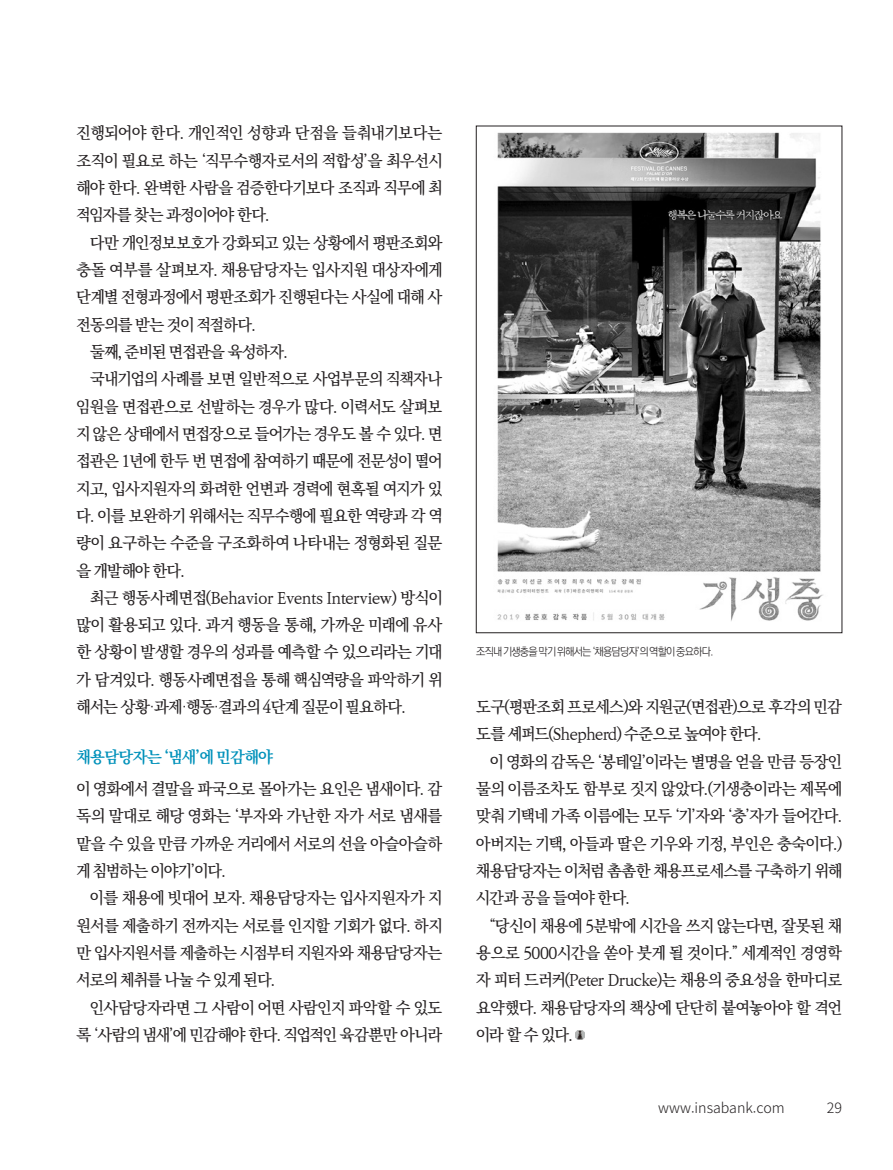
<style>
.page{position:relative;width:893px;height:1170px;background:#fff}
.page>*{position:absolute;margin:0;border:0;box-sizing:border-box;transform-origin:0 0}
.t1{font:500 16.2px/27.3px "Ko Pub Batang";letter-spacing:-.04em;color:#231f20;text-align:justify}
.t2{font:700 16.2px "Ko Pub Batang";letter-spacing:-.035em;color:#0091ba}
.t3{font:300 14.25px "Noto Sans CJ Kkr";color:#231f20}
.t4{font:300 10.95px "Ko Pub Dotum";letter-spacing:-.065em;color:#231f20}
.s1{font-family:"Ko Pub Dotum";font-weight:300}
</style>
<div class="page">
<svg style="left:575px;top:1030px;width:9px;height:9px"></svg>
<img style="left:497px;top:132px;width:326px;height:489px">
<p class="t1" style="left:76px;top:120px;width:368px">진행되어야 한다. 개인적인 성향과 단점을 들춰내기보다는 조직이 필요로 하는 ‘직무수행자로서의 적합성’을 최우선시 해야 한다. 완벽한 사람을 검증한다기보다 조직과 직무에 최 적임자를 찾는 과정이어야 한다.</p>
<p class="t1" style="left:76px;top:230px;width:368px;text-indent:14px">다만 개인정보보호가 강화되고 있는 상황에서 평판조회와 충돌 여부를 살펴보자. 채용담당자는 입사지원 대상자에게 단계별 전형과정에서 평판조회가 진행된다는 사실에 대해 사 전동의를 받는 것이 적절하다.</p>
<p class="t1" style="left:90px;top:339px;width:200px">둘째, 준비된 면접관을 육성하자.</p>
<p class="t1" style="left:76px;top:366px;width:369px;text-indent:14px">국내기업의 사례를 보면 일반적으로 사업부문의 직책자나 임원을 면접관으로 선발하는 경우가 많다. 이력서도 살펴보 지 않은 상태에서 면접장으로 들어가는 경우도 볼 수 있다. 면 접관은 1년에 한두 번 면접에 참여하기 때문에 전문성이 떨어 지고, 입사지원자의 화려한 언변과 경력에 현혹될 여지가 있 다. 이를 보완하기 위해서는 직무수행에 필요한 역량과 각 역 량이 요구하는 수준을 구조화하여 나타내는 정형화된 질문 을 개발해야 한다.</p>
<p class="t1" style="left:76px;top:584px;width:368px;text-indent:14px">최근 행동사례면접(Behavior Events Interview) 방식이 많이 활용되고 있다. 과거 행동을 통해, 가까운 미래에 유사 한 상황이 발생할 경우의 성과를 예측할 수 있으리라는 기대 가 담겨있다. 행동사례면접을 통해 핵심역량을 파악하기 위 해서는 상황<span class="s1">·</span>과제<span class="s1">·</span>행동<span class="s1">·</span>결과의 4단계 질문이 필요하다.</p>
<p class="t2" style="left:76px;top:749px;width:198px">채용담당자는 ‘냄새’에 민감해야</p>
<p class="t1" style="left:76px;top:776px;width:368px">이 영화에서 결말을 파국으로 몰아가는 요인은 냄새이다. 감 독의 말대로 해당 영화는 ‘부자와 가난한 자가 서로 냄새를 맡을 수 있을 만큼 가까운 거리에서 서로의 선을 아슬아슬하 게 침범하는 이야기’이다.</p>
<p class="t1" style="left:76px;top:885px;width:368px;text-indent:13px">이를 채용에 빗대어 보자. 채용담당자는 입사지원자가 지 원서를 제출하기 전까지는 서로를 인지할 기회가 없다. 하지 만 입사지원서를 제출하는 시점부터 지원자와 채용담당자는 서로의 체취를 나눌 수 있게 된다.</p>
<p class="t1" style="left:76px;top:994px;width:367px;text-align:right">인사담당자라면 그 사람이 어떤 사람인지 파악할 수 있도 록 ‘사람의 냄새’에 민감해야 한다. 직업적인 육감뿐만 아니라</p>
<p class="t4" style="left:476px;top:645px;width:239px">조직내기생충을막기위해서는‘채용담당자’의역할이중요하다.</p>
<p class="t1" style="left:476px;top:694px;width:367px">도구(평판조회 프로세스)와 지원군(면접관)으로 후각의 민감 도를 셰퍼드(Shepherd) 수준으로 높여야 한다.</p>
<p class="t1" style="left:476px;top:748px;width:368px;text-indent:13px">이 영화의 감독은 ‘봉테일’이라는 별명을 얻을 만큼 등장인 물의 이름조차도 함부로 짓지 않았다.(기생충이라는 제목에 맞춰 기택네 가족 이름에는 모두 ‘기’자와 ‘충’자가 들어간다. 아버지는 기택, 아들과 딸은 기우와 기정, 부인은 충숙이다.) 채용담당자는 이처럼 촘촘한 채용프로세스를 구축하기 위해 시간과 공을 들여야 한다.</p>
<p class="t1" style="left:476px;top:912px;width:368px;text-indent:13px">“당신이 채용에 5분밖에 시간을 쓰지 않는다면, 잘못된 채 용으로 5000시간을 쏟아 붓게 될 것이다.” 세계적인 경영학 자 피터 드러커(Peter Drucke)는 채용의 중요성을 한마디로 요약했다. 채용담당자의 책상에 단단히 붙여놓아야 할 격언 이라 할 수 있다.</p>
<p class="t3" style="left:658px;top:1099px;width:128px">www.insabank.com</p>
<p class="t3" style="left:827px;top:1099px;width:17px">29</p>
</div>
